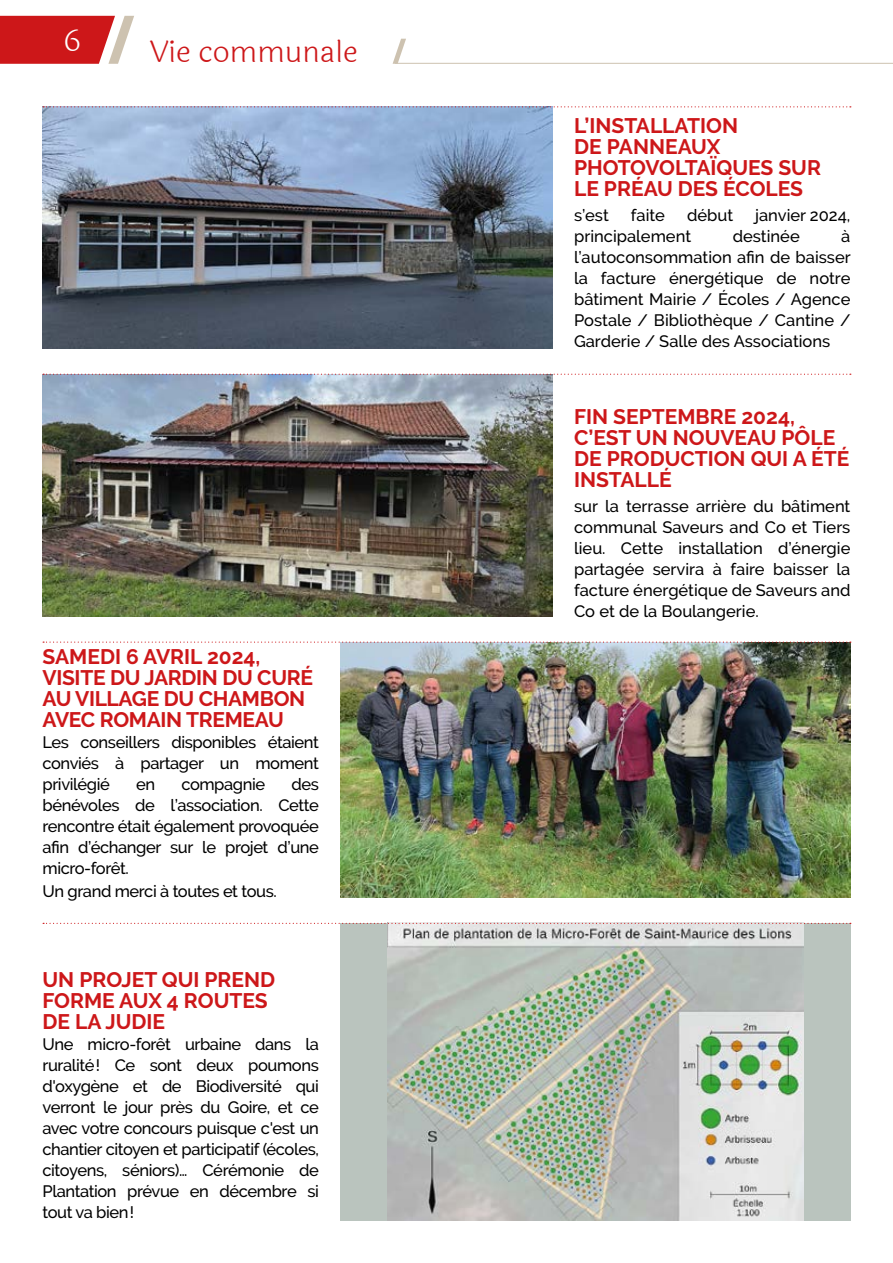
<style>
.page{position:relative;width:893px;height:1263px;background:#fff}
.page>*{position:absolute;margin:0;border:0;box-sizing:border-box;transform-origin:0 0}
.t1{font:300 30px "Laila";color:#cd1719}
.t2{font:300 30px "Laila";color:#fff}
.t3{font:700 21px/21px "Raleway";color:#cd1719}
.t4{font:500 16.5px/21px "Raleway";letter-spacing:-.025em;color:#000;text-align:justify}
.t5{font:500 16.5px "Raleway";color:#000}
</style>
<div class="page">
<svg style="left:0;top:16px;width:134px;height:48px;background:#d34242"></svg>
<hr style="left:395px;top:63px;width:498px;height:1px;background:#cdc2b0">
<svg style="left:393px;top:39px;width:13px;height:25px"></svg>
<img style="left:43px;top:107px;width:510px;height:242px">
<img style="left:43px;top:375px;width:510px;height:242px">
<img style="left:340px;top:643px;width:510px;height:254px">
<div style="left:340px;top:923px;width:510px;height:297px;background:#bac4be"></div>
<img style="left:387px;top:924px;width:416px;height:296px">
<svg style="left:43px;top:106px;width:808px;height:1px"></svg>
<svg style="left:43px;top:374px;width:808px;height:1px"></svg>
<svg style="left:43px;top:923px;width:808px;height:1px"></svg>
<svg style="left:43px;top:641px;width:808px;height:2px"></svg>
<h1 class="t2" style="left:63px;top:20px;width:19px">6</h1>
<h1 class="t1" style="left:150px;top:31px;width:209px">Vie communale</h1>
<p class="t3" style="left:43px;top:646px;width:272px">SAMEDI 6 AVRIL 2024,<br>VISITE DU JARDIN DU CURÉ<br>AU VILLAGE DU CHAMBON<br>AVEC ROMAIN TREMEAU</p>
<p class="t4" style="left:43px;top:732px;width:278px">Les conseillers disponibles étaient conviés à partager un moment privilégié</p>
<p class="t4" style="left:43px;top:774px;width:278px;text-indent:249px">des bénévoles de l’association. Cette rencontre était également provoquée afin d’échanger sur le projet d’une micro-forêt.</p>
<p class="t4" style="left:43px;top:881px;width:236px">Un grand merci à toutes et tous.</p>
<p class="t4" style="left:136px;top:774px;width:21px">en</p>
<p class="t4" style="left:181px;top:774px;width:85px">compagnie</p>
<p class="t3" style="left:43px;top:969px;width:234px">UN PROJET QUI PREND<br>FORME AUX 4 ROUTES<br>DE LA JUDIE</p>
<p class="t4" style="left:43px;top:1034px;width:278px">Une micro-forêt urbaine dans la ruralité! Ce sont deux poumons d'oxygène et de Biodiversité qui verront le jour près du Goire, et ce avec votre concours puisque c'est un chantier citoyen et participatif (écoles, citoyens, séniors)… Cérémonie de Plantation prévue en décembre si tout va bien!</p>
<p class="t3" style="left:574px;top:115px;width:248px">L’INSTALLATION<br>DE PANNEAUX<br>PHOTOVOLTAÏQUES SUR<br>LE PRÉAU DES ÉCOLES</p>
<p class="t4" style="left:574px;top:205px;width:36px">s’est</p>
<p class="t4" style="left:631px;top:205px;width:36px">faite</p>
<p class="t4" style="left:687px;top:205px;width:48px">début</p>
<p class="t5" style="left:755px;top:206px;width:97px">janvier 2024,</p>
<p class="t5" style="left:574px;top:227px;width:119px">principalement</p>
<p class="t5" style="left:733px;top:227px;width:69px">destinée</p>
<p class="t4" style="left:574px;top:226px;width:278px;text-indent:267px">à l’autoconsommation afin de baisser la facture énergétique de notre bâtiment Mairie / Écoles / Agence Postale / Bibliothèque / Cantine / Garderie / Salle des Associations</p>
<p class="t3" style="left:574px;top:406px;width:277px">FIN SEPTEMBRE 2024,<br>C’EST UN NOUVEAU PÔLE<br>DE PRODUCTION QUI A ÉTÉ<br>INSTALLÉ</p>
<p class="t4" style="left:574px;top:496px;width:278px">sur la terrasse arrière du bâtiment communal Saveurs and Co et Tiers lieu. Cette installation d’énergie partagée servira à faire baisser la facture énergétique de Saveurs and Co et de la Boulangerie.</p>
</div>
